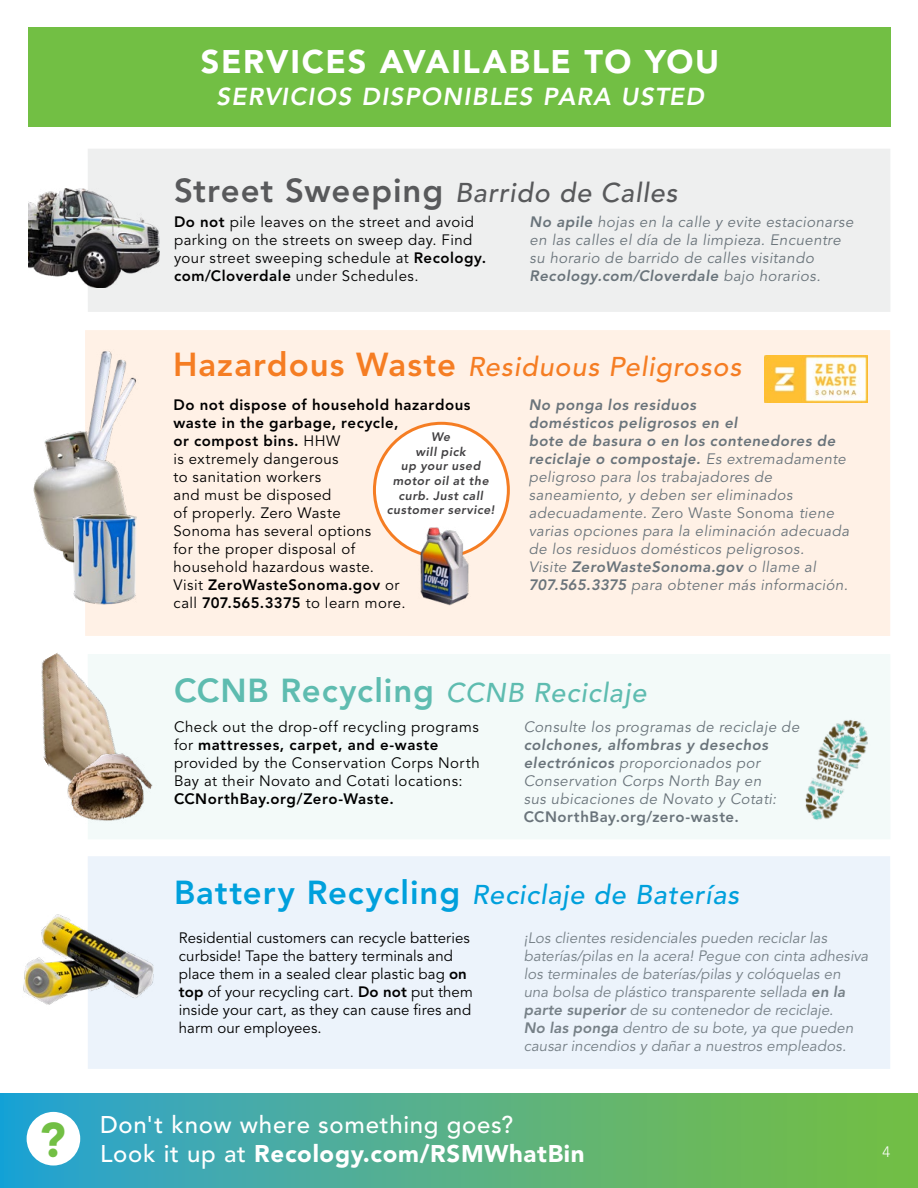
<style>
.page{position:relative;width:918px;height:1188px;background:#fff}
.page>*{position:absolute;margin:0;border:0;box-sizing:border-box;transform-origin:0 0}
.t1{font:900 48px "Avenir LT Std";color:#72bf44}
.t2{font:800 33px "Avenir LT Std";letter-spacing:.03em;color:#5ebcb0}
.t3{font:900 32.4px "Avenir LT Std";letter-spacing:.05em;color:#fff}
.t4{font:italic 500 27px "Avenir LT Std";letter-spacing:.03em;color:#00a0dc}
.t5{font:italic 500 27px "Avenir LT Std";letter-spacing:.03em;color:#f57d23}
.t6{font:italic 500 27px "Avenir LT Std";letter-spacing:.03em;color:#58595b}
.t7{font:italic 800 24.3px "Avenir LT Std";letter-spacing:.055em;color:#fff}
.t8{font:500 24px/28.5px "Avenir LT Std";letter-spacing:.03em;color:#fff}
.t9{font:italic 15px/18px "Avenir LT Std";letter-spacing:.03em;color:#6a747b}
.t10{font:15px/18px "Avenir LT Std";letter-spacing:.03em;color:#000}
.t11{font:italic 15px/18px "Avenir LT Std";letter-spacing:.005em;color:#768087}
.t12{font:15px/18px "Avenir LT Std";letter-spacing:.005em;color:#000}
.t13{font:800 15px "Avenir LT Std";letter-spacing:.035em;color:#000}
.t14{font:800 15px "Avenir LT Std";letter-spacing:.035em;color:#6a747b}
.t15{font:300 15px "Avenir LT Std";color:#fff}
.t16{font:italic 800 12.15px/14.7px "Avenir LT Std";letter-spacing:.045em;color:#414042;text-align:center}
.s1{font-weight:800;font-style:normal;font-size:33px}
.s2{font-weight:800}
.s3{font-style:normal}
.s4{font-weight:500;font-style:italic;font-size:27px}
.s5{font-weight:900}
.s6{color:#000}
</style>
<div class="page">
<div style="left:85px;top:330px;width:805px;height:306px;background:#fff1e6"></div>
<div style="left:88px;top:856px;width:802px;height:213px;background:#ecf3fb"></div>
<div style="left:88px;top:149px;width:802px;height:163px;background:#eeefef"></div>
<div style="left:88px;top:654px;width:802px;height:185px;background:#f3faf9"></div>
<div style="left:28px;top:27px;width:863px;height:100px;background:#72bf44"></div>
<div style="left:374px;top:423px;width:134px;height:134px;background:#fff;border-radius:50%"></div>
<img style="left:399px;top:527px;width:91px;height:79px">
<img style="left:28px;top:189px;width:131px;height:98px">
<img style="left:23px;top:914px;width:131px;height:91px">
<svg style="left:0;top:1093px;width:918px;height:95px;background:#55b186"></svg>
<img style="left:41px;top:652px;width:74px;height:122px">
<img style="left:805px;top:720px;width:63px;height:100px">
<img style="left:61px;top:746px;width:92px;height:75px">
<img style="left:765px;top:355px;width:103px;height:47px">
<div style="left:27px;top:1112px;width:53px;height:54px;background:#fff;border-radius:50%"></div>
<img style="left:77px;top:351px;width:59px;height:81px">
<img style="left:33px;top:432px;width:94px;height:131px">
<img style="left:73px;top:514px;width:64px;height:91px">
<h3 class="t3" style="left:201px;top:42px;width:520px">SERVICES AVAILABLE TO YOU</h3>
<h3 class="t7" style="left:216px;top:83px;width:490px">SERVICIOS DISPONIBLES PARA USTED</h3>
<h3 class="t6" style="left:174px;top:177px;width:505px"><span class="s1">Street Sweeping</span> Barrido de Calles</h3>
<p class="t10" style="left:174px;top:213px;width:314px"><span class="s2">Do not</span> pile leaves on the street and avoid parking on the streets on sweep day. Find your street sweeping schedule at <span class="s2">Recology. com/Cloverdale</span> under Schedules.</p>
<p class="t9" style="left:530px;top:213px;width:325px"><span class="s2">No apile</span> hojas en la calle y evite estacionarse en las calles el día de la limpieza. Encuentre su horario de barrido de calles visitando <span class="s2">Recology.com/Cloverdale</span> bajo horarios.</p>
<h3 class="t5" style="left:173px;top:351px;width:570px"><span class="s1">Hazardous Waste</span> Residuous Peligrosos</h3>
<p class="t10" style="left:173px;top:397px;width:299px"><span class="s2">Do not dispose of household hazardous waste in the garbage, recycle,<br>or compost bins.</span> HHW<br>is extremely dangerous<br>to sanitation workers<br>and must be disposed<br>of properly. Zero Waste<br>Sonoma has several options<br>for the proper disposal of<br>household hazardous waste.<br>Visit <span class="s2">ZeroWasteSonoma.gov</span> or<br>call <span class="s2">707.565.3375</span> to learn more.</p>
<p class="t16" style="left:387px;top:430px;width:109px">We<br>will pick<br>up your used motor oil at the curb. Just call customer service!</p>
<p class="t9" style="left:529px;top:397px;width:322px"><span class="s2">No ponga los residuos<br>domésticos peligrosos en el<br>bote de basura o en los contenedores de reciclaje o compostaje.</span> Es extremadamente peligroso para los trabajadores de saneamiento, y deben ser eliminados adecuadamente. <span class="s3">Zero Waste Sonoma</span> tiene varias opciones para la eliminación adecuada de los residuos domésticos peligrosos.<br>Visite <span class="s2">ZeroWasteSonoma.gov</span> o llame al <span class="s2">707.565.3375</span> para obtener más información.</p>
<h2 class="t2" style="left:174px;top:671px;width:474px">CCNB Recycling <span class="s4">CCNB Reciclaje</span></h2>
<p class="t10" style="left:174px;top:718px;width:307px">Check out the drop-off recycling programs for <span class="s2">mattresses, carpet, and e-waste </span>provided by the Conservation Corps North Bay at their Novato and Cotati locations:</p>
<p class="t13" style="left:174px;top:790px;width:221px">CCNorthBay.org/Zero-Waste.</p>
<p class="t9" style="left:524px;top:718px;width:277px">Consulte los programas de reciclaje de</p>
<p class="t9" style="left:524px;top:736px;width:254px"><span class="s2">colchones, alfombras y desechos electrónicos</span> proporcionados por Conservation Corps North Bay en sus ubicaciones de Novato y Cotati:</p>
<p class="t14" style="left:524px;top:808px;width:217px">CCNorthBay.org/zero-waste.</p>
<h3 class="t4" style="left:174px;top:879px;width:567px"><span class="s1">Battery Recycling</span> Reciclaje de Baterías</h3>
<p class="t12" style="left:179px;top:929px;width:296px">Residential customers can recycle batteries curbside! Tape the battery terminals and place them in a sealed clear plastic bag <span class="s2">on top</span> of your recycling cart. <span class="s2">Do not</span> put them inside your cart, as they can cause fires and harm our employees.</p>
<p class="t11" style="left:524px;top:929px;width:346px">¡Los clientes residenciales pueden reciclar las baterías/pilas en la acera! Pegue con cinta adhesiva los terminales de baterías/pilas y colóquelas en una bolsa de plástico transparente sellada <span class="s2">en la parte superior</span> de su contenedor de reciclaje.<br><span class="s2">No las ponga</span> dentro de su bote, ya que pueden causar incendios y dañar a nuestros empleados.</p>
<h1 class="t1" style="left:39px;top:1111px;width:28px">?</h1>
<h3 class="t8" style="left:100px;top:1111px;width:486px">Don't know where something goes?<br>Look it up at <span class="s5">Recology.com/RSMWhatBin</span></h3>
<p class="t15" style="left:882px;top:1143px;width:11px">4<span class="s6">4</span></p>
</div>
